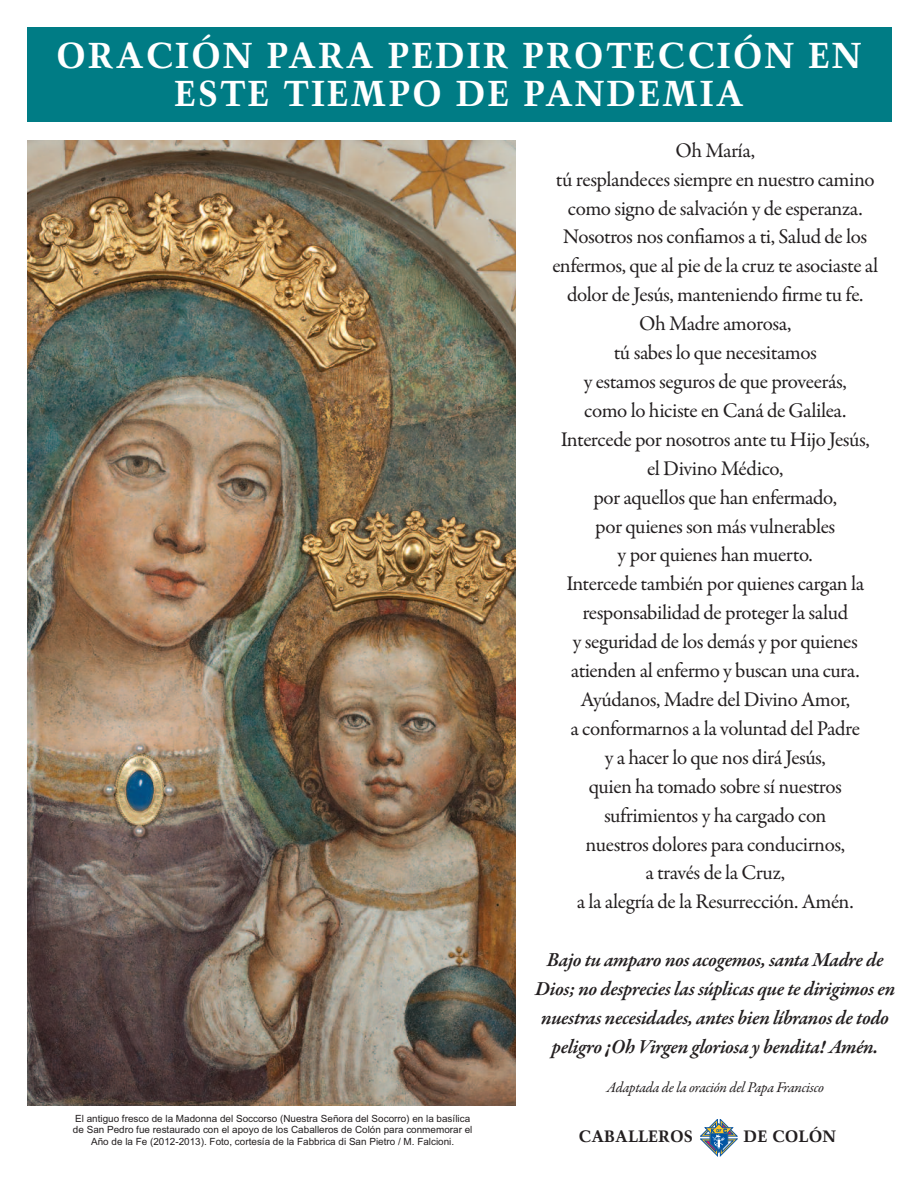
<style>
.page{position:relative;width:918px;height:1188px;background:#fff}
.page>*{position:absolute;margin:0;border:0;box-sizing:border-box;transform-origin:0 0}
.t1{font:700 36px/38.1px "Trump Mediaeval";letter-spacing:.05em;color:#fff;text-align:center}
.t2{font:21px/29px "Garamond Premr Pro";letter-spacing:-.02em;color:#231f20;text-align:center}
.t3{font:italic 600 20.25px/29px "Garamond Premr Pro";letter-spacing:-.02em;color:#231f20;text-align:center}
.t4{font:700 16.5px "Trump Mediaeval";color:#231f20}
.t5{font:italic 15px "Garamond Premr Pro";letter-spacing:-.02em;color:#231f20}
.t6{font:9.9px/11.9px "Arial";color:#231f20;text-align:center}
</style>
<div class="page">
<div style="left:27px;top:27px;width:864px;height:94px;background:#007c85"></div>
<img style="left:27px;top:141px;width:489px;height:965px">
<svg style="left:700px;top:1119px;width:37px;height:37px"></svg>
<h1 class="t1" style="left:56px;top:37px;width:807px">ORACIÓN PARA PEDIR PROTECCIÓN EN<br>ESTE TIEMPO DE PANDEMIA</h1>
<p class="t2" style="left:552px;top:138px;width:327px">Oh María,<br>tú resplandeces siempre en nuestro camino como signo de salvación y de esperanza.<br>Nosotros nos confiamos a ti, Salud de los enfermos, que al pie de la cruz te asociaste al dolor de Jesús, manteniendo firme tu fe.<br>Oh Madre amorosa,<br>tú sabes lo que necesitamos<br>y estamos seguros de que proveerás,<br>como lo hiciste en Caná de Galilea.<br>Intercede por nosotros ante tu Hijo Jesús, el Divino Médico,<br>por aquellos que han enfermado,<br>por quienes son más vulnerables<br>y por quienes han muerto.<br>Intercede también por quienes cargan la responsabilidad de proteger la salud<br>y seguridad de los demás y por quienes atienden al enfermo y buscan una cura.<br>Ayúdanos, Madre del Divino Amor,<br>a conformarnos a la voluntad del Padre<br>y a hacer lo que nos dirá Jesús,<br>quien ha tomado sobre sí nuestros sufrimientos y ha cargado con<br>nuestros dolores para conducirnos,<br>a través de la Cruz,<br>a la alegría de la Resurrección. Amén.</p>
<p class="t3" style="left:535px;top:947px;width:362px">Bajo tu amparo nos acogemos, santa Madre de Dios; no desprecies las súplicas que te dirigimos en nuestras necesidades, antes bien líbranos de todo peligro ¡Oh Virgen gloriosa y bendita! Amén.</p>
<p class="t5" style="left:607px;top:1082px;width:219px">Adaptada de la oración del Papa Francisco</p>
<p class="t6" style="left:73px;top:1112px;width:401px">El antiguo fresco de la Madonna del Soccorso (Nuestra Señora del Socorro) en la basílica de San Pedro fue restaurado con el apoyo de los Caballeros de Colón para conmemorar el<br>Año de la Fe (2012-2013). Foto, cortesía de la Fabbrica di San Pietro / M. Falcioni.</p>
<p class="t4" style="left:579px;top:1127px;width:116px">CABALLEROS</p>
<p class="t4" style="left:744px;top:1127px;width:94px">DE COLÓN</p>
</div>
